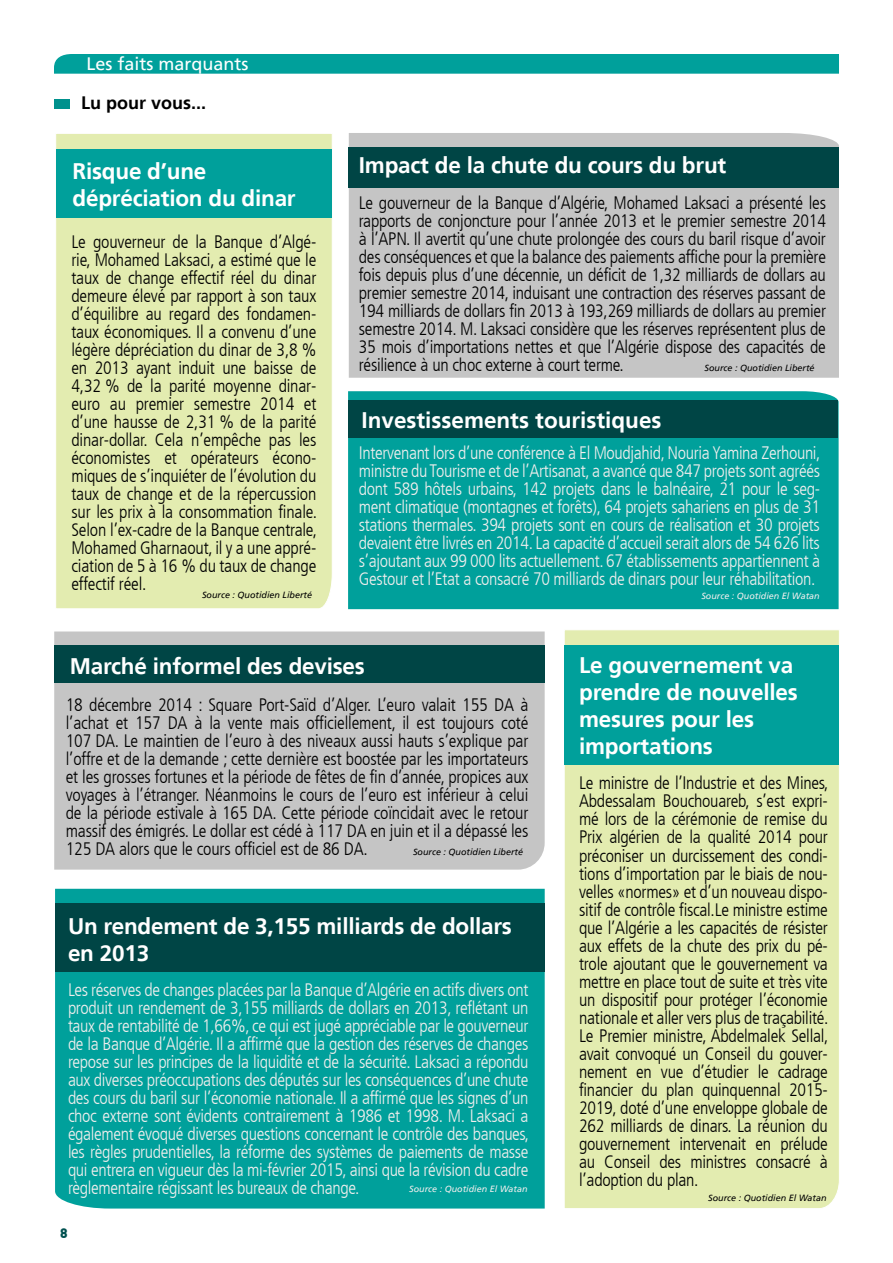
<style>
.page{position:relative;width:893px;height:1263px;background:#fff}
.page>*{position:absolute;margin:0;border:0;box-sizing:border-box;transform-origin:0 0}
.t1{font:700 22.5px/27px "Frutiger LT";letter-spacing:-.01em;color:#fff}
.t2{font:300 condensed 18px/18px "Frutiger LT";letter-spacing:-.01em;color:#000;text-align:justify}
.t3{font:300 condensed 18px/18px "Frutiger LT";letter-spacing:-.02em;color:#efeeed;text-align:justify}
.t4{font:18px "Frutiger LT";color:#fff}
.t5{font:700 18px "Frutiger LT";color:#000}
.t6{font:900 13.5px "DIN";color:#005150}
.t7{font:italic 9px "Frutiger LT";color:#000}
.t8{font:italic 9px "Frutiger LT";color:#efeeed}
</style>
<div class="page">
<div style="left:54px;top:54px;width:785px;height:20px;background:#00a09b"></div>
<div style="left:54px;top:99px;width:15px;height:10px;background:#00918d"></div>
<div style="left:348px;top:391px;width:491px;height:218px;background:#00a09b"></div>
<div style="left:348px;top:401px;width:490px;height:37px;background:#004545"></div>
<div style="left:54px;top:631px;width:491px;height:239px;background:#c5c5c5"></div>
<div style="left:349px;top:133px;width:490px;height:245px;background:#c5c5c5"></div>
<div style="left:54px;top:645px;width:491px;height:37px;background:#004545"></div>
<div style="left:349px;top:148px;width:490px;height:40px;background:#004545"></div>
<div style="left:564px;top:630px;width:275px;height:578px;background:#e3ecb0"></div>
<div style="left:565px;top:645px;width:274px;height:119px;background:#00a09b"></div>
<div style="left:56px;top:134px;width:276px;height:475px;background:#e3ecb0"></div>
<div style="left:56px;top:149px;width:276px;height:68px;background:#00a09b"></div>
<div style="left:55px;top:889px;width:490px;height:319px;background:#00a09b"></div>
<div style="left:55px;top:904px;width:490px;height:68px;background:#004545"></div>
<p class="t4" style="left:86px;top:53px;width:164px">Les faits marquants</p>
<p class="t5" style="left:81px;top:92px;width:127px">Lu pour vous...</p>
<p class="t1" style="left:73px;top:157px;width:225px">Risque d’une dépréciation du dinar</p>
<p class="t2" style="left:71px;top:233px;width:247px">Le gouverneur de la Banque d’Algé&shy;rie, Mohamed Laksaci, a estimé que le taux de change effectif réel du dinar demeure élevé par rapport à son taux d’équilibre au regard des fondamen&shy;taux économiques. Il a convenu d’une légère dépréciation du dinar de 3,8 % en 2013 ayant induit une baisse de 4,32 % de la parité moyenne dinar&shy;euro au premier semestre 2014 et d’une hausse de 2,31 % de la parité dinar-dollar. Cela n’empêche pas les économistes et opérateurs écono&shy;miques de s’inquiéter de l’évolution du taux de change et de la répercussion sur les prix à la consommation finale.<br>Selon l’ex-cadre de la Banque centrale, Mohamed Gharnaout, il y a une appré&shy;ciation de 5 à 16 % du taux de change effectif réel.</p>
<p class="t7" style="left:202px;top:589px;width:112px">Source : Quotidien Liberté</p>
<p class="t1" style="left:359px;top:152px;width:369px">Impact de la chute du cours du brut</p>
<p class="t2" style="left:359px;top:194px;width:469px">Le gouverneur de la Banque d’Algérie, Mohamed Laksaci a présenté les rapports de conjoncture pour l’année 2013 et le premier semestre 2014 à l’APN. Il avertit qu’une chute prolongée des cours du baril risque d’avoir des conséquences et que la balance des paiements affiche pour la première fois depuis plus d’une décennie, un déficit de 1,32 milliards de dollars au premier semestre 2014, induisant une contraction des réserves passant de 194 milliards de dollars fin 2013 à 193,269 milliards de dollars au premier semestre 2014. M. Laksaci considère que les réserves représentent plus de 35 mois d’importations nettes et que l’Algérie dispose des capacités de résilience à un choc externe à court terme.</p>
<p class="t7" style="left:704px;top:362px;width:112px">Source : Quotidien Liberté</p>
<p class="t1" style="left:361px;top:407px;width:302px">Investissements touristiques</p>
<p class="t3" style="left:359px;top:444px;width:463px">Intervenant lors d’une conférence à El Moudjahid, Nouria Yamina Zerhouni, ministre du Tourisme et de l’Artisanat, a avancé que 847 projets sont agréés dont 589 hôtels urbains, 142 projets dans le balnéaire, 21 pour le seg&shy;ment climatique (montagnes et forêts), 64 projets sahariens en plus de 31 stations thermales. 394 projets sont en cours de réalisation et 30 projets devaient être livrés en 2014. La capacité d’accueil serait alors de 54 626 lits s’ajoutant aux 99 000 lits actuellement. 67 établissements appartiennent à Gestour et l’Etat a consacré 70 milliards de dinars pour leur réhabilitation.</p>
<p class="t8" style="left:701px;top:590px;width:120px">Source : Quotidien El Watan</p>
<p class="t1" style="left:70px;top:653px;width:297px">Marché informel des devises</p>
<p class="t2" style="left:66px;top:696px;width:464px">18 décembre 2014 : Square Port-Saïd d’Alger. L’euro valait 155 DA à l’achat et 157 DA à la vente mais officiellement, il est toujours coté 107 DA. Le maintien de l’euro à des niveaux aussi hauts s’explique par l’offre et de la demande ; cette dernière est boostée par les importateurs et les grosses fortunes et la période de fêtes de fin d’année, propices aux voyages à l’étranger. Néanmoins le cours de l’euro est inférieur à celui de la période estivale à 165 DA. Cette période coïncidait avec le retour massif des émigrés. Le dollar est cédé à 117 DA en juin et il a dépassé les 125 DA alors que le cours officiel est de 86 DA.</p>
<p class="t7" style="left:413px;top:847px;width:112px">Source : Quotidien Liberté</p>
<p class="t1" style="left:68px;top:913px;width:445px">Un rendement de 3,155 milliards de dollars en 2013</p>
<p class="t3" style="left:68px;top:981px;width:463px">Les réserves de changes placées par la Banque d’Algérie en actifs divers ont produit un rendement de 3,155 milliards de dollars en 2013, reflétant un taux de rentabilité de 1,66%, ce qui est jugé appréciable par le gouverneur de la Banque d’Algérie. Il a affirmé que la gestion des réserves de changes repose sur les principes de la liquidité et de la sécurité. Laksaci a répondu aux diverses préoccupations des députés sur les conséquences d’une chute des cours du baril sur l’économie nationale. Il a affirmé que les signes d’un choc externe sont évidents contrairement à 1986 et 1998. M. Laksaci a également évoqué diverses questions concernant le contrôle des banques, les règles prudentielles, la réforme des systèmes de paiements de masse qui entrera en vigueur dès la mi-février 2015, ainsi que la révision du cadre règlementaire régissant les bureaux de change.</p>
<p class="t8" style="left:409px;top:1183px;width:120px">Source : Quotidien El Watan</p>
<p class="t6" style="left:60px;top:1224px;width:9px">8</p>
<p class="t1" style="left:579px;top:652px;width:220px">Le gouvernement va prendre de nouvelles mesures pour les importations</p>
<p class="t2" style="left:579px;top:774px;width:251px">Le ministre de l’Industrie et des Mines, Abdessalam Bouchouareb, s’est expri&shy;mé lors de la cérémonie de remise du Prix algérien de la qualité 2014 pour préconiser un durcissement des condi&shy;tions d’importation par le biais de nou&shy;velles «normes» et d’un nouveau dispo&shy;sitif de contrôle fiscal.Le ministre estime que l’Algérie a les capacités de résister aux effets de la chute des prix du pé&shy;trole ajoutant que le gouvernement va mettre en place tout de suite et très vite un dispositif pour protéger l’économie nationale et aller vers plus de traçabilité.<br>Le Premier ministre, Abdelmalek Sellal, avait convoqué un Conseil du gouver&shy;nement en vue d’étudier le cadrage financier du plan quinquennal 2015- 2019, doté d’une enveloppe globale de 262 milliards de dinars. La réunion du gouvernement intervenait en prélude au Conseil des ministres consacré à l’adoption du plan.</p>
<p class="t7" style="left:708px;top:1192px;width:120px">Source : Quotidien El Watan</p>
</div>
